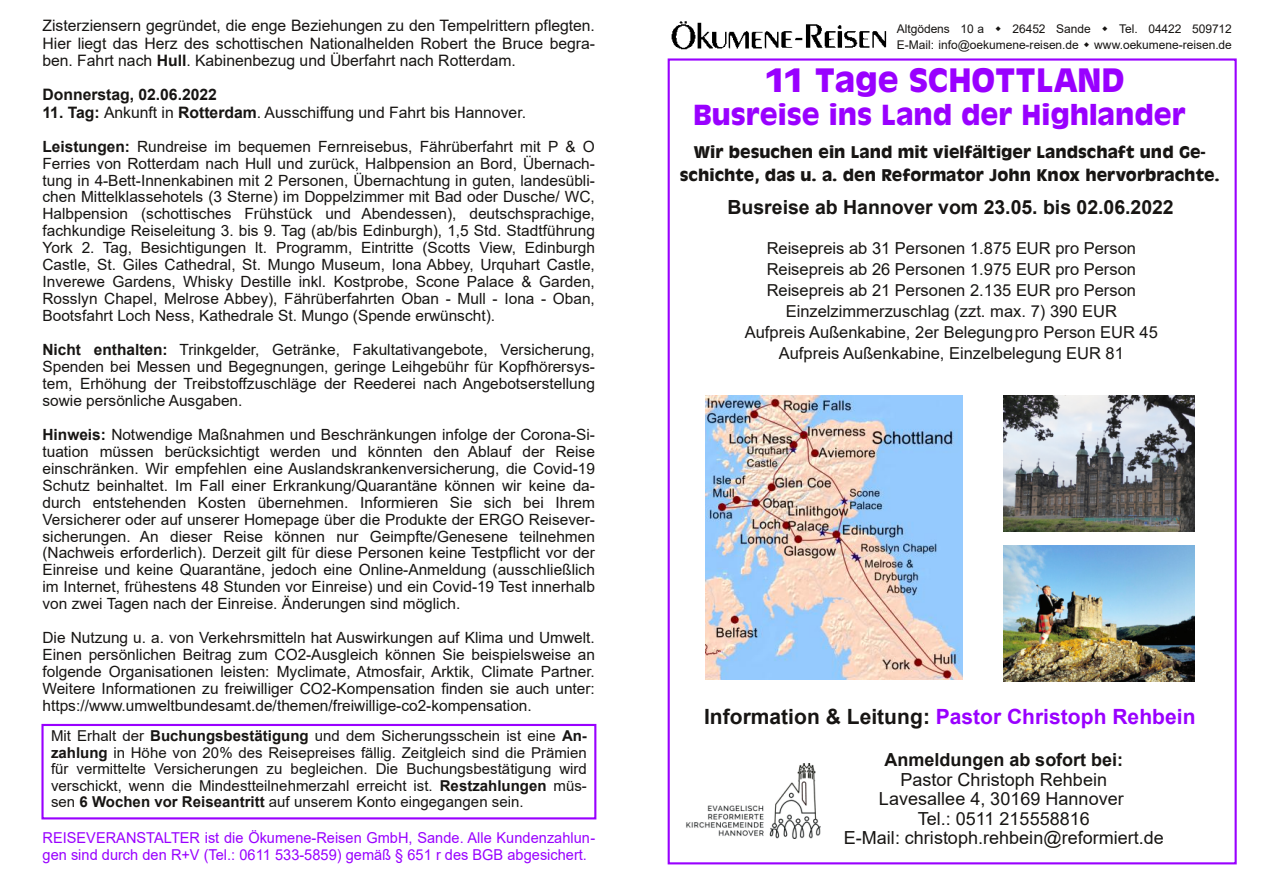
<style>
.page{position:relative;width:1263px;height:893px;background:#fff}
.page>*{position:absolute;margin:0;border:0;box-sizing:border-box;transform-origin:0 0}
.t1{font:700 31.5px "Antique Olive";color:#90f}
.t2{font:700 27px "Antique Olive";color:#90f}
.t3{font:700 21px "Arial";color:#90f}
.t4{font:700 19.5px "Arial";color:#171513}
.t5{font:18px/19.5px "Arial";color:#171513;text-align:center}
.t6{font:700 18px "Arial";color:#171513}
.t7{font:16.5px/21px "Arial";color:#171513;text-align:center}
.t8{font:15.75px/17.2px "Arial";letter-spacing:-.005em;color:#171513;text-align:justify}
.t9{font:700 15.75px/22.5px "Antique Olive";letter-spacing:.005em;color:#171513;text-align:center}
.t10{font:700 15.75px "Arial";letter-spacing:-.005em;color:#171513}
.t11{font:15.45px/17px "Arial";letter-spacing:-.005em;color:#171513;text-align:justify}
.t12{font:15px/16.5px "Arial";letter-spacing:.005em;color:#171513;text-align:justify}
.t13{font:15px/16.5px "Arial";letter-spacing:.005em;color:#90f}
.t14{font:12px "Arial";letter-spacing:-.005em;color:#171513}
.s1{font-weight:700}
.s2{color:#000}
.s3{color:#171513}
</style>
<div class="page">
<img style="left:1003px;top:545px;width:192px;height:136px">
<img style="left:705px;top:395px;width:257px;height:285px">
<img style="left:1003px;top:395px;width:192px;height:136px">
<img style="left:671px;top:21px;width:216px;height:29px">
<div style="left:41px;top:724px;width:555px;height:95px;border:2px solid #90f"></div>
<img style="left:686px;top:764px;width:134px;height:74px">
<p class="t8" style="left:43px;top:17px;width:554px">Zisterziensern gegründet, die enge Beziehungen zu den Tempelrittern pflegten.<br>Hier liegt das Herz des schottischen Nationalhelden Robert the Bruce begra&shy;ben. Fahrt nach <span class="s1">Hull</span>. Kabinenbezug und Überfahrt nach Rotterdam.</p>
<p class="t10" style="left:43px;top:86px;width:176px">Donnerstag, 02.06.2022</p>
<p class="t8" style="left:43px;top:104px;width:485px"><span class="s1">11. Tag:</span> Ankunft in <span class="s1">Rotterdam</span>. Ausschiffung und Fahrt bis Hannover.</p>
<p class="t11" style="left:43px;top:138px;width:554px"><span class="s1">Leistungen:</span> Rundreise im bequemen Fernreisebus, Fährüberfahrt mit P &amp; O Ferries von Rotterdam nach Hull und zurück, Halbpension an Bord, Übernach&shy;tung in 4-Bett-Innenkabinen mit 2 Personen, Übernachtung in guten, landesübli&shy;chen Mittelklassehotels (3 Sterne) im Doppelzimmer mit Bad oder Dusche/ WC, Halbpension (schottisches Frühstück und Abendessen), deutschsprachige, fachkundige Reiseleitung 3. bis 9. Tag (ab/bis Edinburgh), 1,5 Std. Stadtführung York 2. Tag, Besichtigungen lt. Programm, Eintritte (Scotts View, Edinburgh Castle, St. Giles Cathedral, St. Mungo Museum, Iona Abbey, Urquhart Castle, Inverewe Gardens, Whisky Destille inkl. Kostprobe, Scone Palace &amp; Garden, Rosslyn Chapel, Melrose Abbey), Fährüberfahrten Oban - Mull - Iona - Oban, Bootsfahrt Loch Ness, Kathedrale St. Mungo (Spende erwünscht).</p>
<p class="t11" style="left:43px;top:341px;width:554px"><span class="s1">Nicht enthalten:</span> Trinkgelder, Getränke, Fakultativangebote, Versicherung, Spenden bei Messen und Begegnungen, geringe Leihgebühr für Kopfhörersys&shy;tem, Erhöhung der Treibstoffzuschläge der Reederei nach Angebotserstellung sowie persönliche Ausgaben.</p>
<p class="t11" style="left:43px;top:426px;width:554px"><span class="s1">Hinweis:</span> Notwendige Maßnahmen und Beschränkungen infolge der Corona-Si&shy;tuation müssen berücksichtigt werden und könnten den Ablauf der Reise einschränken. Wir empfehlen eine Auslandskrankenversicherung, die Covid-19<br>Schutz beinhaltet. Im Fall einer Erkrankung/Quarantäne können wir keine da&shy;durch entstehenden Kosten übernehmen. Informieren Sie sich bei Ihrem Versicherer oder auf unserer Homepage über die Produkte der ERGO Reisever&shy;sicherungen. An dieser Reise können nur Geimpfte/Genesene teilnehmen (Nachweis erforderlich). Derzeit gilt für diese Personen keine Testpflicht vor der Einreise und keine Quarantäne, jedoch eine Online-Anmeldung (ausschließlich im Internet, frühestens 48 Stunden vor Einreise) und ein Covid-19 Test innerhalb von zwei Tagen nach der Einreise. Änderungen sind möglich.</p>
<p class="t11" style="left:43px;top:629px;width:554px">Die Nutzung u. a. von Verkehrsmitteln hat Auswirkungen auf Klima und Umwelt.<br>Einen persönlichen Beitrag zum CO2-Ausgleich können Sie beispielsweise an folgende Organisationen leisten: Myclimate, Atmosfair, Arktik, Climate Partner.<br>Weitere Informationen zu freiwilliger CO2-Kompensation finden sie auch unter: https://www.umweltbundesamt.de/themen/freiwillige-co2-kompensation.</p>
<p class="t12" style="left:51px;top:728px;width:537px">Mit Erhalt der <span class="s1">Buchungsbestätigung</span> und dem Sicherungsschein ist eine <span class="s1">An&shy;zahlung</span> in Höhe von 20% des Reisepreises fällig. Zeitgleich sind die Prämien für vermittelte Versicherungen zu begleichen. Die Buchungsbestätigung wird verschickt, wenn die Mindestteilnehmerzahl erreicht ist. <span class="s1">Restzahlungen</span> müs&shy;sen <span class="s1">6 Wochen vor Reiseantritt</span> auf unserem Konto eingegangen sein.</p>
<p class="t13" style="left:43px;top:830px;width:554px">REISEVERANSTALTER ist die Ökumene-Reisen GmbH, Sande. Alle Kundenzahlun&shy;gen sind durch den R+V (Tel.: 0611 533-5859) gemäß § 651 r des BGB abgesichert.</p>
<p class="t14" style="left:897px;top:22px;width:89px">Altgödens 10 a</p>
<p class="t14" style="left:1012px;top:22px;width:80px">26452 Sande</p>
<p class="t14" style="left:1119px;top:22px;width:114px">Tel. 04422 509712</p>
<p class="t14" style="left:897px;top:38px;width:183px">E-Mail: info@oekumene-reisen.de</p>
<p class="t14" style="left:1094px;top:38px;width:139px">www.oekumene-reisen.de</p>
<h1 class="t1" style="left:765px;top:62px;width:361px">11 Tage SCHOTTLAND</h1>
<h2 class="t2" style="left:693px;top:99px;width:494px">Busreise ins Land der Highlander</h2>
<p class="t9" style="left:680px;top:141px;width:541px">Wir besuchen ein Land mit vielfältiger Landschaft und Ge&shy;schichte, das u. a. den Reformator John Knox hervorbrachte.</p>
<p class="t4" style="left:727px;top:196px;width:448px">Busreise ab Hannover vom 23.05. bis 02.06.2022</p>
<p class="t7" style="left:745px;top:237px;width:414px">Reise<span class="s2">p</span>reis ab 31 Personen 1.875 EUR pro Person Reisepreis ab 26 Personen 1.975 EUR pro Person Reisepreis ab 21 Personen 2.135 EUR pro Person Einzelzimmerzuschlag (zzt. max. 7) 390 EUR<br>Aufpreis Außenkabine, 2er Belegungpro Person EUR 45<br>Aufpreis Außenkabine, Einzelbelegung EUR 81</p>
<h3 class="t3" style="left:704px;top:705px;width:493px"><span class="s3">Information &amp; Leitung:</span> Pastor Christoph Rehbein</h3>
<p class="t6" style="left:884px;top:750px;width:240px">Anmeldungen ab sofort bei:</p>
<p class="t5" style="left:844px;top:769px;width:321px">Pastor Christoph Rehbein<br>Lavesallee 4, 30169 Hannover<br>Tel.: 0511 215558816<br>E-Mail: christoph.rehbein@reformiert.de</p>
</div>
